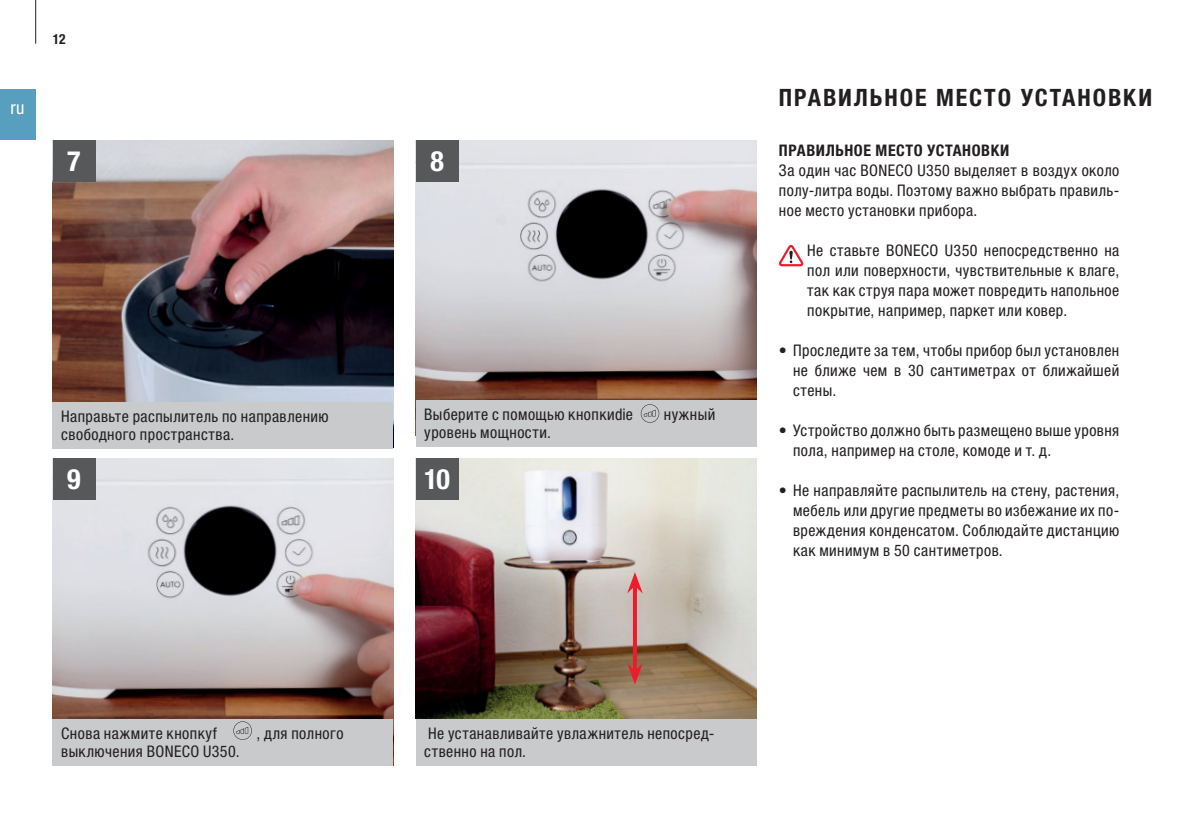
<style>
.page{position:relative;width:1188px;height:838px;background:#fff}
.page>*{position:absolute;margin:0;border:0;box-sizing:border-box;transform-origin:0 0}
.t1{font:700 condensed 28px "Helvetica Neue LTW1 G";color:#fff}
.t2{font:700 condensed 24px "Helvetica Neue LTW1 G";letter-spacing:.08em;color:#231f20}
.t3{font:condensed 18px "Helvetica Neue LTW1 G";color:#fff}
.t4{font:condensed 16px/20px "Helvetica Neue LTW1 G";letter-spacing:.03em;color:#231f20;text-align:justify}
.t5{font:700 condensed 16px "Helvetica Neue LTW1 G";letter-spacing:.04em;color:#231f20}
.t6{font:700 condensed 14px "Helvetica Neue LTW1 G";color:#231f20;scale:.96 1}
</style>
<div class="page">
<div style="left:0;top:89px;width:36px;height:51px;background:#589ebf"></div>
<hr style="left:35px;top:0;width:1px;height:44px;background:#231f20">
<svg style="left:779px;top:245px;width:24px;height:21px"></svg>
<img style="left:416px;top:140px;width:340px;height:260px">
<img style="left:53px;top:458px;width:340px;height:260px">
<div style="left:416px;top:140px;width:42px;height:41px;background:#57585a"></div>
<div style="left:53px;top:458px;width:42px;height:42px;background:#57585a"></div>
<div style="left:416px;top:400px;width:340px;height:47px;background:#c9cacc"></div>
<div style="left:53px;top:718px;width:340px;height:47px;background:#c9cacc"></div>
<div style="left:416px;top:718px;width:340px;height:47px;background:#c9cacc"></div>
<img style="left:416px;top:458px;width:340px;height:260px">
<svg style="left:632px;top:593px;width:4px;height:70px"></svg>
<svg style="left:627px;top:572px;width:15px;height:21px"></svg>
<svg style="left:627px;top:663px;width:15px;height:21px"></svg>
<img style="left:53px;top:140px;width:340px;height:262px">
<div style="left:53px;top:140px;width:42px;height:41px;background:#57585a"></div>
<div style="left:53px;top:402px;width:340px;height:46px;background:#c9cacc"></div>
<svg style="left:640px;top:404px;width:19px;height:18px"></svg>
<svg style="left:233px;top:721px;width:19px;height:18px"></svg>
<div style="left:416px;top:458px;width:42px;height:42px;background:#57585a"></div>
<p class="t3" style="left:10px;top:97px;width:15px">ru</p>
<p class="t6" style="left:53px;top:30px;width:15px">12</p>
<h1 class="t1" style="left:67px;top:144px;width:15px">7</h1>
<p class="t4" style="left:61px;top:407px;width:269px;line-height:18px">Направьте распылитель по направлению свободного пространства.</p>
<h1 class="t1" style="left:67px;top:462px;width:15px">9</h1>
<p class="t4" style="left:61px;top:723px;width:157px">Снова нажмите кнопкуf</p>
<p class="t4" style="left:256px;top:723px;width:89px">, для полного</p>
<p class="t4" style="left:61px;top:741px;width:180px">выключения BONECO U350.</p>
<h1 class="t1" style="left:430px;top:144px;width:15px">8</h1>
<p class="t4" style="left:424px;top:404px;width:210px">Выберите с помощью кнопкиdie</p>
<p class="t4" style="left:663px;top:404px;width:53px">нужный</p>
<p class="t4" style="left:424px;top:422px;width:128px">уровень мощности.</p>
<h1 class="t1" style="left:424px;top:462px;width:27px">10</h1>
<h2 class="t2" style="left:778px;top:83px;width:375px">ПРАВИЛЬНОЕ МЕСТО УСТАНОВКИ</h2>
<p class="t5" style="left:778px;top:141px;width:232px">ПРАВИЛЬНОЕ МЕСТО УСТАНОВКИ</p>
<p class="t4" style="left:778px;top:160px;width:342px">За один час BONECO U350 выделяет в воздух около полу-литра воды. Поэтому важно выбрать правиль&shy;ное место установки прибора.</p>
<p class="t4" style="left:807px;top:240px;width:313px">Не ставьте BONECO U350 непосредственно на пол или поверхности, чувствительные к влаге, так как струя пара может повредить напольное покрытие, например, паркет или ковер.</p>
<p class="t4" style="left:793px;top:340px;width:328px;text-indent:-14px">• Проследите за тем, чтобы прибор был установлен не ближе чем в 30 сантиметрах от ближайшей стены.</p>
<p class="t4" style="left:793px;top:420px;width:327px;text-indent:-14px">• Устройство должно быть размещено выше уровня пола, например на столе, комоде и т. д.</p>
<p class="t4" style="left:793px;top:480px;width:328px;text-indent:-14px">• Не направляйте распылитель на стену, растения, мебель или другие предметы во избежание их по&shy;вреждения конденсатом. Соблюдайте дистанцию как минимум в 50 сантиметров.</p>
<p class="t4" style="left:424px;top:724px;width:291px;line-height:18px">Не устанавливайте увлажнитель непосред&shy;ственно на пол.</p>
</div>
